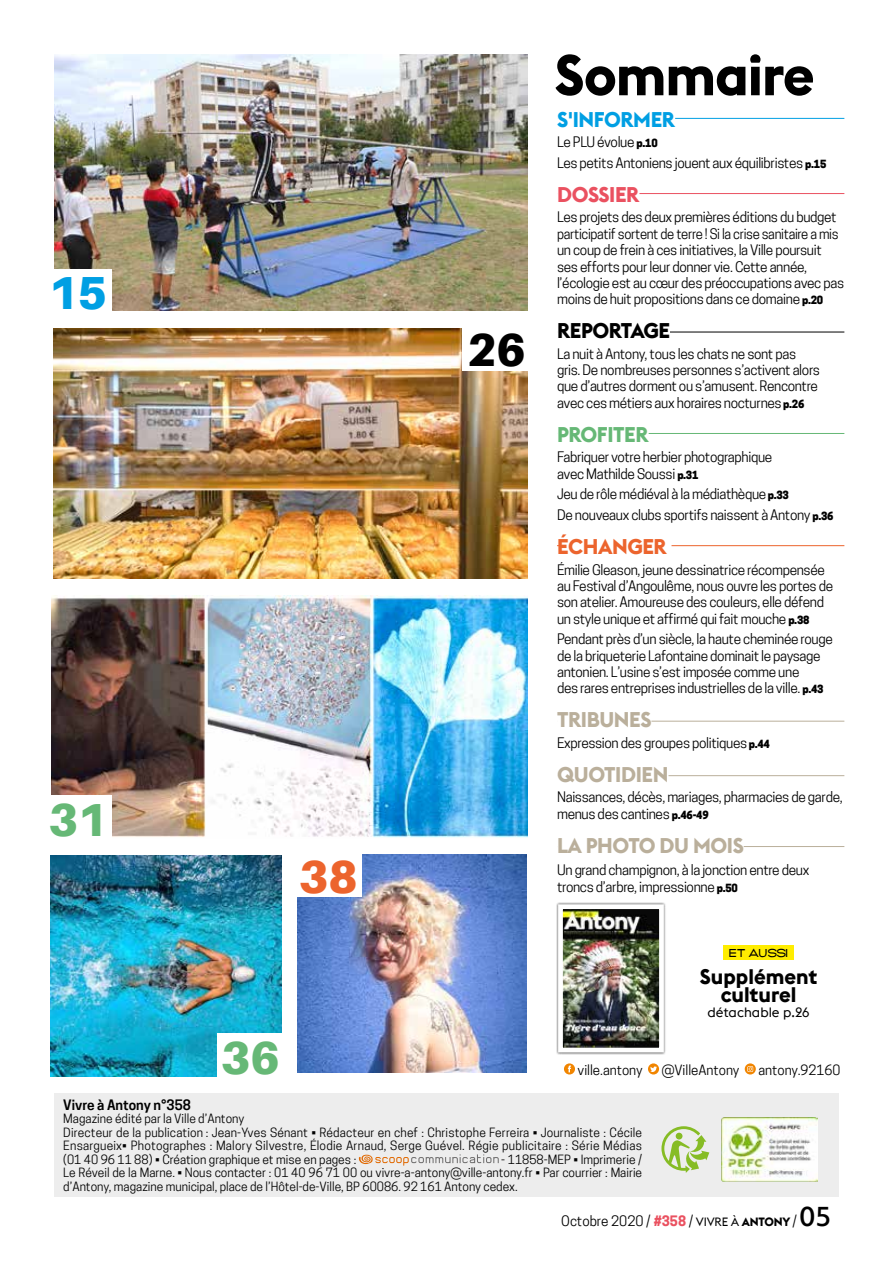
<style>
.page{position:relative;width:893px;height:1263px;background:#fff}
.page>*{position:absolute;margin:0;border:0;box-sizing:border-box;transform-origin:0 0}
.t1{font:700 57px "Euclid Flex";letter-spacing:-.02em;color:#000}
.t2{font:900 46.5px "Aileron";color:#66b876}
.t3{font:900 46.5px "Aileron";color:#009fe3}
.t4{font:900 46.5px "Aileron";color:#000}
.t5{font:900 46.5px "Aileron";color:#ec642d}
.t6{font:700 21.15px "Euclid Flex";letter-spacing:-.02em;color:#baaf9b}
.t7{font:700 21.15px "Euclid Flex";letter-spacing:-.02em;color:#009fe3}
.t8{font:700 21.15px "Euclid Flex";letter-spacing:-.02em;color:#000}
.t9{font:700 21.15px "Euclid Flex";letter-spacing:-.02em;color:#66b876}
.t10{font:700 21.15px "Euclid Flex";letter-spacing:-.02em;color:#ec642d}
.t11{font:700 21.15px "Euclid Flex";letter-spacing:-.02em;color:#ea5160}
.t12{font:700 21px/18px "Euclid Flex";color:#000;text-align:center}
.t13{font:14.7px "Radiometry";color:#000}
.t14{font:13.65px/16.4px "Cooper Hewitt";letter-spacing:-.025em;color:#000}
.t15{font:13.5px "Cooper Hewitt";color:#000}
.t16{font:600 13.5px "Cooper Hewitt";color:#000}
.t17{font:13.5px "Euclid Flex";color:#000}
.t18{font:13.35px "Cooper Hewitt";color:#000}
.t19{font:12px/13.5px "Cooper Hewitt";letter-spacing:.015em;color:#000}
.s1{font-weight:800;font-size:10.65px}
.s2{font-weight:700;color:#ea5160}
.s3{font-family:"Euclid Flex";font-size:12px}
.s4{font-family:"Euclid Flex";font-weight:700;font-size:12px}
.s5{font-family:"Objektiv Mk 1";font-weight:500;font-size:25.5px}
</style>
<div class="page">
<hr style="left:0;top:880px;width:1px;height:205px;background:#c6c6c6">
<hr style="left:0;top:1072px;width:1px;height:97px;background:#fff">
<svg style="left:564px;top:1063px;width:11px;height:11px"></svg>
<svg style="left:648px;top:1063px;width:11px;height:11px"></svg>
<svg style="left:745px;top:1063px;width:11px;height:11px"></svg>
<hr style="left:557px;top:118px;width:287px;height:1px;background:#009fe3">
<div style="left:557px;top:115px;width:118px;height:25px;background:#fff"></div>
<hr style="left:557px;top:193px;width:287px;height:1px;background:#ea5160">
<div style="left:557px;top:190px;width:82px;height:25px;background:#fff"></div>
<hr style="left:557px;top:332px;width:287px;height:1px;background:#000">
<div style="left:557px;top:326px;width:113px;height:26px;background:#fff"></div>
<hr style="left:557px;top:433px;width:287px;height:1px;background:#66b876">
<div style="left:557px;top:430px;width:92px;height:25px;background:#fff"></div>
<hr style="left:557px;top:545px;width:287px;height:1px;background:#ec642d">
<div style="left:562px;top:542px;width:109px;height:26px;background:#fff"></div>
<hr style="left:557px;top:721px;width:287px;height:1px;background:#baaf9b">
<div style="left:557px;top:715px;width:94px;height:26px;background:#fff"></div>
<hr style="left:557px;top:775px;width:287px;height:1px;background:#baaf9b">
<div style="left:557px;top:770px;width:111px;height:25px;background:#fff"></div>
<hr style="left:557px;top:846px;width:287px;height:1px;background:#baaf9b">
<div style="left:557px;top:840px;width:187px;height:26px;background:#fff"></div>
<img style="left:54px;top:54px;width:473px;height:256px">
<img style="left:53px;top:328px;width:474px;height:250px">
<div style="left:44px;top:269px;width:68px;height:45px;background:#fff"></div>
<img style="left:50px;top:856px;width:231px;height:221px">
<img style="left:51px;top:595px;width:476px;height:243px">
<img style="left:298px;top:855px;width:229px;height:218px">
<div style="left:463px;top:326px;width:67px;height:45px;background:#fff"></div>
<div style="left:44px;top:795px;width:68px;height:45px;background:#fff"></div>
<div style="left:295px;top:853px;width:67px;height:44px;background:#fff"></div>
<div style="left:217px;top:1034px;width:67px;height:44px;background:#fff"></div>
<div style="left:54px;top:1093px;width:785px;height:103px;background:#ededed"></div>
<svg style="left:661px;top:1126px;width:48px;height:47px"></svg>
<img style="left:722px;top:1117px;width:95px;height:65px">
<svg style="left:359px;top:1154px;width:140px;height:12px"></svg>
<div style="left:556px;top:902px;width:110px;height:153px;background:#000;opacity:.75"></div>
<img style="left:564px;top:910px;width:94px;height:136px">
<div style="left:558px;top:904px;width:106px;height:148px;border:5px solid #fff"></div>
<div style="left:723px;top:946px;width:71px;height:14px;background:#ffed00"></div>
<h2 class="t3" style="left:49px;top:266px;width:60px">15</h2>
<h2 class="t2" style="left:49px;top:792px;width:60px">31</h2>
<h2 class="t5" style="left:299px;top:849px;width:60px">38</h2>
<h2 class="t2" style="left:221px;top:1030px;width:60px">36</h2>
<h2 class="t4" style="left:467px;top:323px;width:60px">26</h2>
<h1 class="t1" style="left:554px;top:42px;width:262px">Sommaire</h1>
<h3 class="t7" style="left:557px;top:107px;width:120px">S'INFORMER</h3>
<p class="t14" style="left:557px;top:132px;width:271px;line-height:20.7px">Le PLU évolue <span class="s1">p.10<br></span>Les petits Antoniens jouent aux équilibristes <span class="s1">p.15</span></p>
<h3 class="t11" style="left:557px;top:182px;width:84px">DOSSIER</h3>
<p class="t14" style="left:557px;top:209px;width:289px">Les projets des deux premières éditions du budget participatif sortent de terre ! Si la crise sanitaire a mis un coup de frein à ces initiatives, la Ville poursuit ses efforts pour leur donner vie. Cette année, l’écologie est au cœur des préoccupations avec pas moins de huit propositions dans ce domaine <span class="s1">p.20</span></p>
<h3 class="t8" style="left:557px;top:318px;width:114px">REPORTAGE</h3>
<p class="t14" style="left:557px;top:345px;width:264px">La nuit à Antony, tous les chats ne sont pas gris. De nombreuses personnes s’activent alors que d’autres dorment ou s’amusent. Rencontre avec ces métiers aux horaires nocturnes <span class="s1">p.26</span></p>
<h3 class="t9" style="left:557px;top:422px;width:93px">PROFITER</h3>
<p class="t14" style="left:557px;top:449px;width:217px">Fabriquer votre herbier photographique avec Mathilde Soussi <span class="s1">p.31</span></p>
<p class="t14" style="left:557px;top:484px;width:278px;line-height:20.7px">Jeu de rôle médiéval à la médiathèque <span class="s1">p.33<br></span>De nouveaux clubs sportifs naissent à Antony <span class="s1">p.36</span></p>
<h3 class="t10" style="left:557px;top:534px;width:111px">ÉCHANGER</h3>
<p class="t14" style="left:557px;top:561px;width:278px">Émilie Gleason, jeune dessinatrice récompensée au Festival d’Angoulême, nous ouvre les portes de son atelier. Amoureuse des couleurs, elle défend un style unique et affirmé qui fait mouche <span class="s1">p.38</span></p>
<p class="t14" style="left:557px;top:631px;width:277px">Pendant près d’un siècle, la haute cheminée rouge de la briqueterie Lafontaine dominait le paysage antonien. L’usine s’est imposée comme une<br>des rares entreprises industrielles de la ville. <span class="s1">p.43</span></p>
<h3 class="t6" style="left:557px;top:707px;width:96px">TRIBUNES</h3>
<p class="t14" style="left:557px;top:735px;width:214px">Expression des groupes politiques <span class="s1">p.44</span></p>
<h3 class="t6" style="left:557px;top:762px;width:113px">QUOTIDIEN</h3>
<p class="t14" style="left:557px;top:789px;width:287px">Naissances, décès, mariages, pharmacies de garde, menus des cantines <span class="s1">p.46-49</span></p>
<h3 class="t6" style="left:557px;top:833px;width:188px">LA PHOTO DU MOIS</h3>
<p class="t14" style="left:557px;top:862px;width:254px">Un grand champignon, à la jonction entre deux troncs d’arbre, impressionne <span class="s1">p.50</span></p>
<p class="t13" style="left:729px;top:946px;width:61px">ET AUSSI</p>
<h3 class="t12" style="left:700px;top:967px;width:119px">Supplément culturel</h3>
<p class="t17" style="left:708px;top:1004px;width:103px">détachable p.26</p>
<p class="t18" style="left:577px;top:1062px;width:67px">ville.antony</p>
<p class="t18" style="left:662px;top:1062px;width:79px">@VilleAntony</p>
<p class="t18" style="left:758px;top:1062px;width:83px">antony.92160</p>
<p class="t16" style="left:63px;top:1097px;width:129px">Vivre à Antony n°358</p>
<p class="t19" style="left:63px;top:1112px;width:580px">Magazine édité par la Ville d’Antony<br>Directeur de la publication : Jean-Yves Sénant • Rédacteur en chef : Christophe Ferreira • Journaliste : Cécile Ensargueix• Photographes : Malory Silvestre, Élodie Arnaud, Serge Guével. Régie publicitaire : Série Médias (01 40 96 11 88) • Création graphique et mise en pages :</p>
<p class="t19" style="left:63px;top:1152px;width:580px;text-align:justify;text-indent:438px">- 11858-MEP • Imprimerie / Le Réveil de la Marne. • Nous contacter : 01 40 96 71 00 ou vivre-a-antony@ville-antony.fr • Par courrier : Mairie d’Antony, magazine municipal, place de l’Hôtel-de-Ville, BP 60086. 92 161 Antony cedex.</p>
<p class="t15" style="left:561px;top:1213px;width:271px">Octobre 2020 / <span class="s2">#358</span> / <span class="s3">VIVRE À</span> <span class="s4">ANTONY</span> / <span class="s5">05</span></p>
</div>
